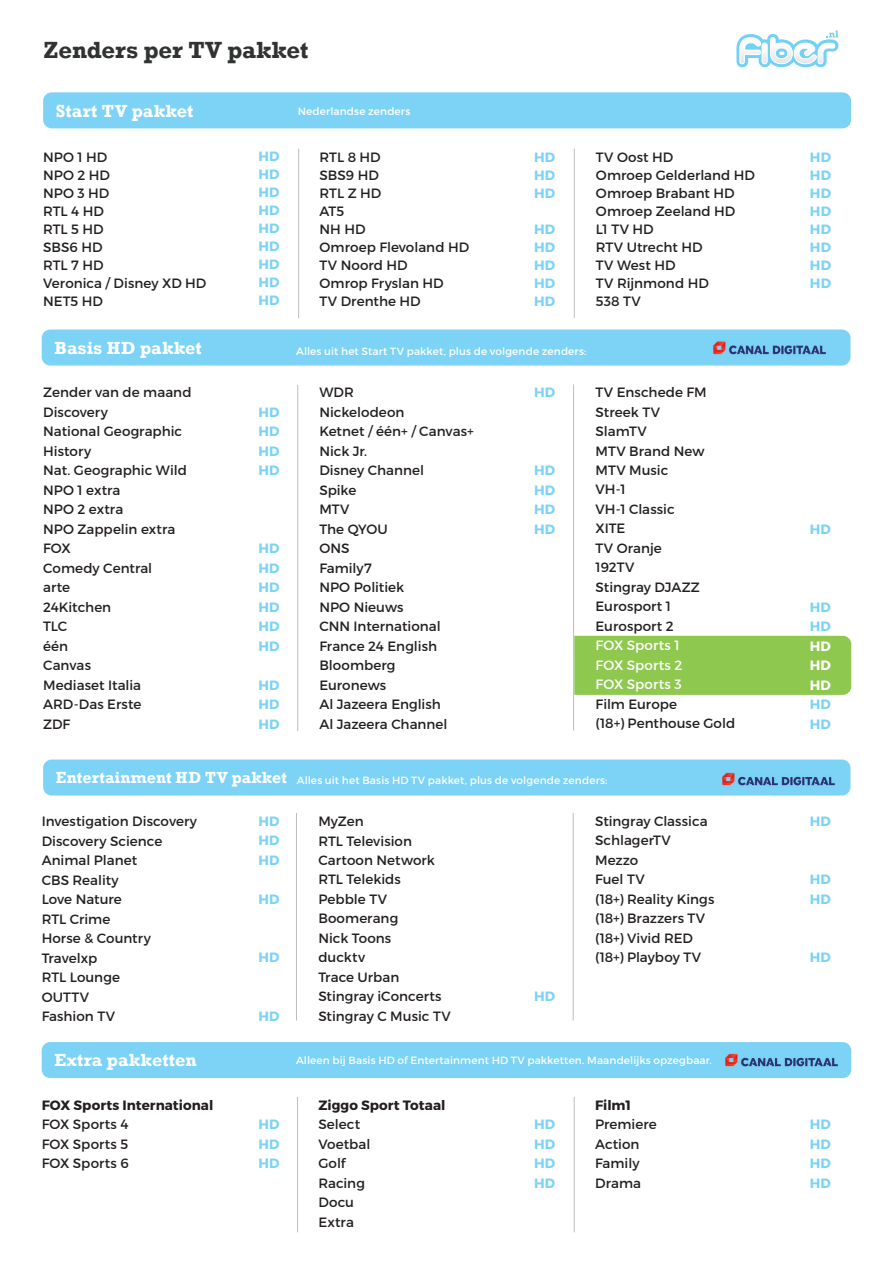
<style>
.page{position:relative;width:893px;height:1263px;background:#fff}
.page>*{position:absolute;margin:0;border:0;box-sizing:border-box;transform-origin:0 0}
.t1{font:700 24px "Rockwell";letter-spacing:-.01em;color:#313232}
.t2{font:700 18px "Rockwell";letter-spacing:.005em;color:#fff}
.t3{font:13.5px/19.5px "Montserrat";color:#231f20}
.t4{font:700 13.5px/19.5px "Montserrat";color:#7cd3f6;text-align:justify}
.t5{font:700 13.5px "Montserrat";letter-spacing:.005em;color:#231f20}
.t6{font:13.5px/19.5px "Montserrat";letter-spacing:.005em;color:#fff}
.t7{font:700 13.5px/19.5px "Montserrat";color:#fff;text-align:justify}
.t8{font:10.5px "Montserrat";letter-spacing:.01em;color:#fff}
.s1{font-family:"Rockwell";font-weight:700;font-size:16.5px}
</style>
<div class="page">
<div style="left:574px;top:636px;width:277px;height:59px;background:#8fc84f"></div>
<div style="left:43px;top:92px;width:808px;height:36px;background:#7cd3f6;border-radius:9px"></div>
<div style="left:42px;top:329px;width:808px;height:36px;background:#7cd3f6;border-radius:9px"></div>
<img style="left:713px;top:341px;width:113px;height:14px">
<div style="left:43px;top:759px;width:807px;height:36px;background:#7cd3f6;border-radius:9px"></div>
<img style="left:722px;top:772px;width:113px;height:14px">
<div style="left:42px;top:1042px;width:809px;height:36px;background:#7cd3f6;border-radius:9px"></div>
<img style="left:725px;top:1053px;width:113px;height:14px">
<hr style="left:298px;top:149px;width:1px;height:169px;background:#bcbdc0">
<hr style="left:574px;top:149px;width:1px;height:169px;background:#bcbdc0">
<hr style="left:297px;top:385px;width:1px;height:346px;background:#bcbdc0">
<hr style="left:296px;top:813px;width:1px;height:207px;background:#bcbdc0">
<hr style="left:573px;top:384px;width:1px;height:346px;background:#bcbdc0">
<hr style="left:573px;top:813px;width:1px;height:207px;background:#bcbdc0">
<hr style="left:297px;top:1097px;width:1px;height:135px;background:#bcbdc0">
<hr style="left:574px;top:1097px;width:1px;height:135px;background:#bcbdc0">
<svg style="left:736px;top:31px;width:102px;height:36px"></svg>
<h1 class="t1" style="left:43px;top:36px;width:267px">Zenders per TV pakket</h1>
<h2 class="t2" style="left:56px;top:100px;width:139px">Start TV pakket</h2>
<p class="t8" style="left:298px;top:105px;width:114px">Nederlandse zenders</p>
<p class="t4" style="left:258px;top:148px;width:23px;line-height:18px">HD HD HD HD HD HD HD HD HD</p>
<p class="t4" style="left:534px;top:148px;width:23px;line-height:18px">HD HD HD</p>
<p class="t4" style="left:534px;top:220px;width:23px;line-height:18px">HD HD HD HD HD</p>
<p class="t3" style="left:43px;top:148px;width:165px;line-height:18px">NPO 1 HD<br>NPO 2 HD<br>NPO 3 HD<br>RTL 4 HD<br>RTL 5 HD<br>SBS6 HD<br>RTL 7 HD<br>Veronica / Disney XD HD<br>NET5 HD</p>
<p class="t3" style="left:320px;top:148px;width:151px;line-height:18px">RTL 8 HD<br>SBS9 HD<br>RTL Z HD<br>AT5<br>NH HD<br>Omroep Flevoland HD<br>TV Noord HD<br>Omrop Fryslan HD<br>TV Drenthe HD</p>
<p class="t3" style="left:596px;top:148px;width:161px;line-height:18px">TV Oost HD<br>Omroep Gelderland HD<br>Omroep Brabant HD<br>Omroep Zeeland HD<br>L1 TV HD<br>RTV Utrecht HD<br>TV West HD<br>TV Rijnmond HD<br>538 TV</p>
<h2 class="t2" style="left:54px;top:337px;width:149px">Basis HD pakket</h2>
<p class="t8" style="left:296px;top:344px;width:292px">Alles uit het Start TV pakket, plus de volgende zenders:</p>
<p class="t3" style="left:43px;top:383px;width:150px">Zender van de maand<br>Discovery<br>National Geographic<br>History<br>Nat. Geographic Wild<br>NPO 1 extra<br>NPO 2 extra<br>NPO Zappelin extra<br>FOX<br>Comedy Central<br>arte<br>24Kitchen<br>TLC<br>één<br>Canvas<br>Mediaset Italia<br>ARD-Das Erste<br>ZDF</p>
<p class="t3" style="left:319px;top:382px;width:156px">WDR<br>Nickelodeon<br>Ketnet / één+ / Canvas+<br>Nick Jr.<br>Disney Channel<br>Spike<br>MTV<br>The QYOU<br>ONS<br>Family7<br>NPO Politiek<br>NPO Nieuws<br>CNN International<br>France 24 English<br>Bloomberg<br>Euronews<br>Al Jazeera English<br>Al Jazeera Channel</p>
<p class="t3" style="left:596px;top:382px;width:113px">TV Enschede FM<br>Streek TV<br>SlamTV<br>MTV Brand New<br>MTV Music<br>VH-1<br>VH-1 Classic<br>XITE<br>TV Oranje<br>192TV<br>Stingray DJAZZ<br>Eurosport 1<br>Eurosport 2</p>
<p class="t4" style="left:534px;top:383px;width:22px">HD</p>
<p class="t4" style="left:258px;top:402px;width:22px">HD HD HD HD</p>
<p class="t4" style="left:534px;top:461px;width:22px">HD HD HD HD</p>
<p class="t4" style="left:258px;top:539px;width:22px">HD HD HD HD HD HD</p>
<p class="t4" style="left:258px;top:675px;width:22px">HD HD HD</p>
<p class="t6" style="left:596px;top:636px;width:88px">FOX Sports 1<br>FOX Sports 2<br>FOX Sports 3</p>
<p class="t3" style="left:596px;top:694px;width:141px">Film Europe<br>(18+) Penthouse Gold</p>
<p class="t8" style="left:56px;top:774px;width:553px"><span class="s1">Entertainment HD TV pakket</span> Alles uit het Basis HD TV pakket, plus de volgende zenders:</p>
<p class="t3" style="left:42px;top:811px;width:157px">Investigation Discovery<br>Discovery Science<br>Animal Planet<br>CBS Reality<br>Love Nature<br>RTL Crime<br>Horse &amp; Country<br>Travelxp<br>RTL Lounge<br>OUTTV<br>Fashion TV</p>
<p class="t3" style="left:318px;top:811px;width:134px">MyZen<br>RTL Television<br>Cartoon Network<br>RTL Telekids<br>Pebble TV<br>Boomerang<br>Nick Toons<br>ducktv<br>Trace Urban<br>Stingray iConcerts<br>Stingray C Music TV</p>
<p class="t3" style="left:595px;top:811px;width:121px">Stingray Classica<br>SchlagerTV<br>Mezzo<br>Fuel TV<br>(18+) Reality Kings (18+) Brazzers TV (18+) Vivid RED (18+) Playboy TV</p>
<p class="t4" style="left:258px;top:811px;width:22px">HD HD HD</p>
<p class="t4" style="left:258px;top:889px;width:22px">HD</p>
<p class="t4" style="left:258px;top:948px;width:22px">HD</p>
<p class="t4" style="left:534px;top:987px;width:22px">HD</p>
<p class="t4" style="left:258px;top:1006px;width:22px">HD</p>
<h2 class="t2" style="left:54px;top:1049px;width:144px">Extra pakketten</h2>
<p class="t8" style="left:296px;top:1054px;width:417px">Alleen bij Basis HD of Entertainment HD TV pakketten. Maandelijks opzegbaar.</p>
<p class="t5" style="left:42px;top:1097px;width:173px">FOX Sports International</p>
<p class="t3" style="left:42px;top:1115px;width:89px;text-align:justify">FOX Sports 4<br>FOX Sports 5<br>FOX Sports 6</p>
<p class="t4" style="left:258px;top:1115px;width:22px">HD HD HD</p>
<p class="t5" style="left:318px;top:1097px;width:129px">Ziggo Sport Totaal</p>
<p class="t3" style="left:318px;top:1115px;width:53px">Select<br>Voetbal<br>Golf<br>Racing<br>Docu<br>Extra</p>
<p class="t4" style="left:534px;top:1115px;width:22px">HD HD HD HD</p>
<p class="t5" style="left:595px;top:1097px;width:37px">Film1</p>
<p class="t3" style="left:595px;top:1115px;width:63px">Premiere<br>Action<br>Family<br>Drama</p>
<p class="t4" style="left:810px;top:148px;width:23px;line-height:18px">HD HD HD HD HD HD HD HD</p>
<p class="t4" style="left:810px;top:520px;width:22px">HD</p>
<p class="t4" style="left:810px;top:598px;width:22px">HD<br>HD</p>
<p class="t7" style="left:810px;top:637px;width:22px">HD HD HD</p>
<p class="t4" style="left:810px;top:695px;width:22px">HD<br>HD</p>
<p class="t4" style="left:810px;top:812px;width:22px">HD</p>
<p class="t4" style="left:810px;top:870px;width:22px">HD<br>HD</p>
<p class="t4" style="left:810px;top:948px;width:22px">HD</p>
<p class="t4" style="left:810px;top:1115px;width:22px">HD HD HD HD</p>
</div>
